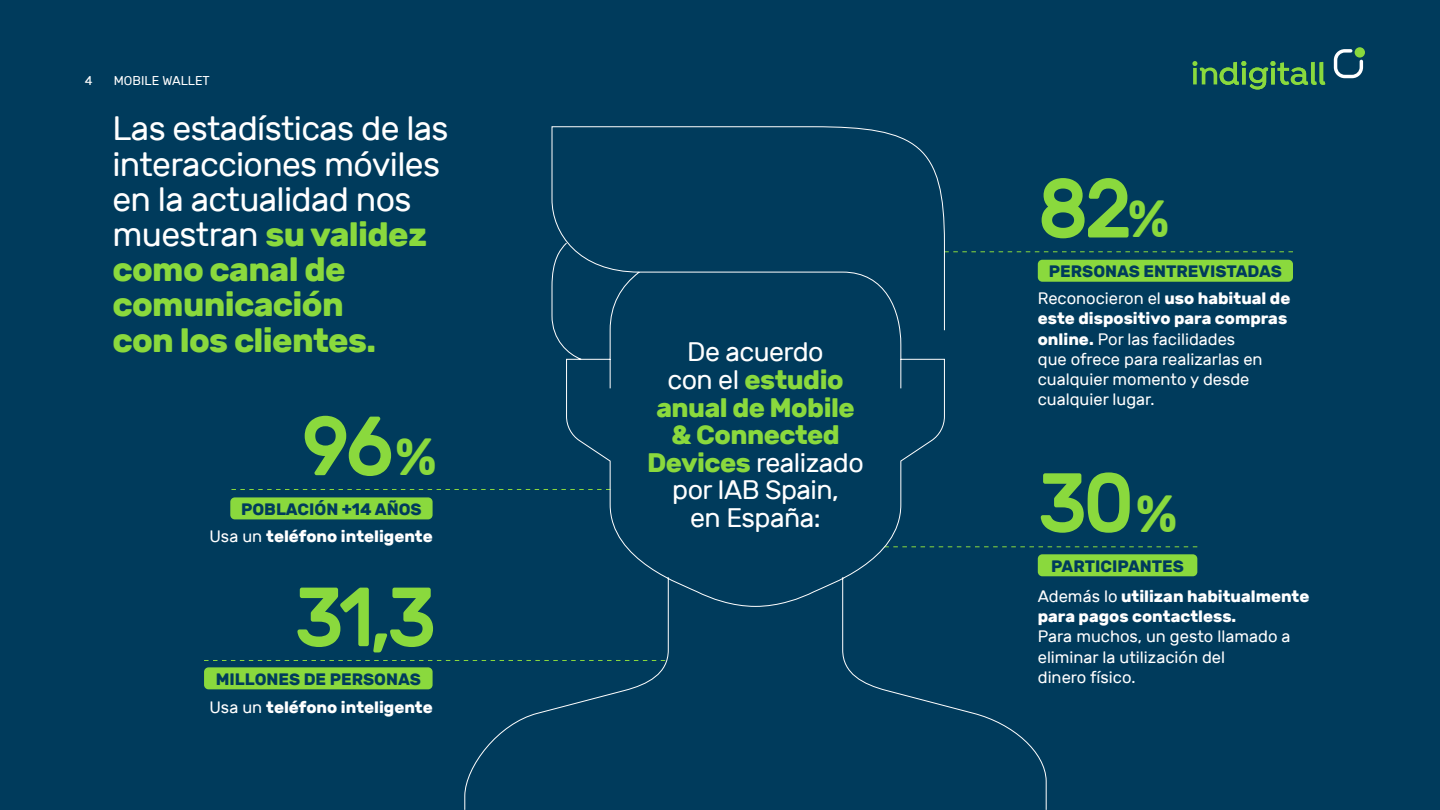
<style>
.page{position:relative;width:1440px;height:810px;background:#003b5c}
.page>*{position:absolute;margin:0;border:0;box-sizing:border-box;transform-origin:0 0}
.t1{font:500 83.7px "Rubik";letter-spacing:-.05em;color:#8ad93d;scale:.93 1}
.t2{font:33.75px/35.2px "Rubik";letter-spacing:-.02em;color:#fff}
.t3{font:26.7px/27.5px "Rubik";letter-spacing:-.02em;color:#fff;text-align:center}
.t4{font:16.5px/20.2px "Rubik";color:#fff}
.t5{font:700 16.5px/20.2px "Rubik";color:#fff}
.t6{font:700 16.5px "Rubik";color:#003b5c}
.t7{font:12.75px "Rubik";color:#fff}
.s1{font-weight:700;color:#8ad93d}
.s2{font-weight:700;font-size:52.05px}
.s3{font-weight:400}
.s4{font-weight:700}
</style>
<div class="page">
<svg style="left:204px;top:660px;width:260px;height:1px"></svg>
<div style="left:204px;top:667px;width:229px;height:22px;background:#8ad93d;border-radius:4px"></div>
<svg style="left:231px;top:489px;width:233px;height:1px"></svg>
<div style="left:230px;top:497px;width:203px;height:22px;background:#8ad93d;border-radius:4px"></div>
<svg style="left:1047px;top:251px;width:246px;height:1px"></svg>
<svg style="left:1047px;top:546px;width:150px;height:1px"></svg>
<div style="left:1038px;top:260px;width:255px;height:22px;background:#8ad93d;border-radius:4px"></div>
<div style="left:1038px;top:554px;width:159px;height:22px;background:#8ad93d;border-radius:4px"></div>
<svg style="left:464px;top:126px;width:583px;height:684px"></svg>
<svg style="left:1192px;top:61px;width:133px;height:28px"></svg>
<svg style="left:1355px;top:47px;width:10px;height:11px"></svg>
<svg style="left:1334px;top:49px;width:29px;height:29px"></svg>
<p class="t7" style="left:85px;top:73px;width:9px">4</p>
<p class="t7" style="left:114px;top:73px;width:98px">MOBILE WALLET</p>
<h2 class="t2" style="left:112px;top:112px;width:338px">Las estadísticas de las interacciones móviles en la actualidad nos muestran <span class="s1">su validez como canal de comunicación<br>con los clientes.</span></h2>
<h1 class="t1" style="left:302px;top:399px;width:146px">96<span class="s2">%</span></h1>
<p class="t6" style="left:241px;top:499px;width:182px">POBLACIÓN +14 AÑOS</p>
<p class="t5" style="left:209px;top:526px;width:225px"><span class="s3">Usa un</span> teléfono inteligente</p>
<h1 class="t1" style="left:295px;top:570px;width:154px">31,3</h1>
<p class="t6" style="left:216px;top:669px;width:207px">MILLONES DE PERSONAS</p>
<p class="t5" style="left:209px;top:698px;width:225px"><span class="s3">Usa un</span> teléfono inteligente</p>
<h3 class="t3" style="left:647px;top:339px;width:218px">De acuerdo<br>con el <span class="s1">estudio anual de Mobile &amp; Connected<br>Devices</span> realizado por IAB Spain,<br>en España:</h3>
<h1 class="t1" style="left:1038px;top:161px;width:143px">82<span class="s2">%</span></h1>
<p class="t6" style="left:1049px;top:262px;width:235px">PERSONAS ENTREVISTADAS</p>
<p class="t4" style="left:1038px;top:289px;width:254px">Reconocieron el <span class="s4">uso habitual de este dispositivo para compras online.</span> Por las facilidades<br>que ofrece para realizarlas en cualquier momento y desde cualquier lugar.</p>
<h1 class="t1" style="left:1038px;top:456px;width:151px">30<span class="s2">%</span></h1>
<p class="t6" style="left:1051px;top:556px;width:134px">PARTICIPANTES</p>
<p class="t5" style="left:1038px;top:586px;width:273px"><span class="s3">Además lo</span> utilizan habitualmente para pagos contactless.</p>
<p class="t4" style="left:1038px;top:627px;width:254px">Para muchos, un gesto llamado a eliminar la utilización del<br>dinero físico.</p>
</div>
